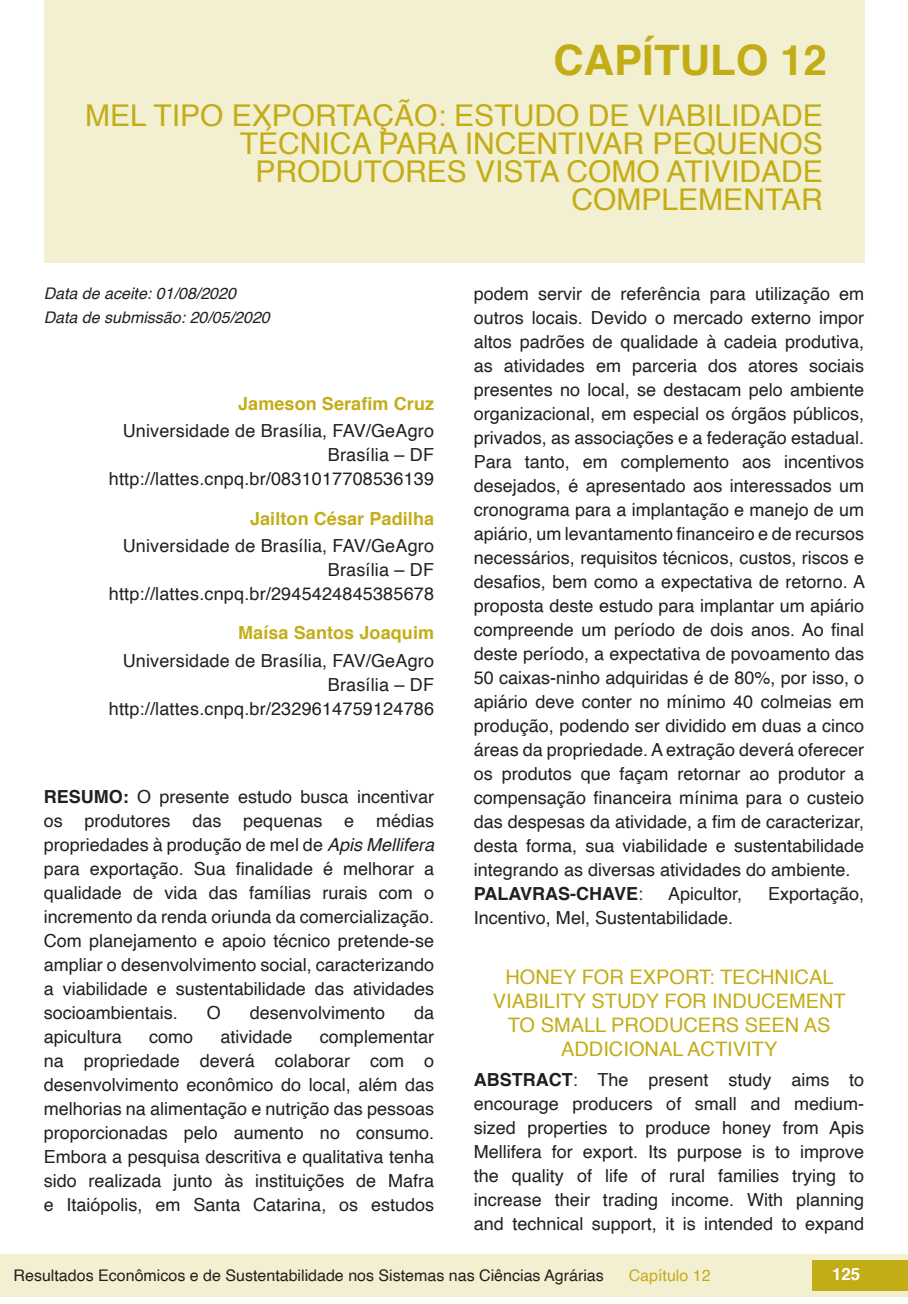
<style>
.page{position:relative;width:908px;height:1304px;background:#fff}
.page>*{position:absolute;margin:0;border:0;box-sizing:border-box;transform-origin:0 0}
.capítulos{font:700 42px "Helvetica";color:#c3ad17}
.nome_artigos{font:30px/28px "Helvetica";color:#c3ad17;text-align:right}
.título_Inglês{font:20px/24px "Helvetica";color:#c3ad17;text-align:center}
.Resumos_e_PC_TXT{font:18px/24px "Helvetica";color:#231f20;text-align:justify}
.info_autores{font:18px "Helvetica";letter-spacing:.01em;color:#231f20}
.nome_autores{font:700 18px "Helvetica";letter-spacing:.005em;color:#c3ad17}
.Resumos_e_PC_TXT-2{font:700 18px "Helvetica";color:#231f20}
.t1{font:700 16.8px "Helvetica";color:#fff}
.t2{font:16px "Helvetica";color:#231f20}
.data{font:italic 16px "Helvetica";color:#231f20}
.t3{font:16px "Helvetica";color:#c3ad17}
.s1{font-weight:700}
.s2{font-style:italic}
.s3{font-weight:400}
</style>
<div class="page">
<div style="left:0;top:1254px;width:906px;height:43px;background:#f3efd1"></div>
<div style="left:812px;top:1261px;width:95px;height:30px;background:#c3ad17"></div>
<div style="left:44px;top:0;width:819px;height:263px;background:#f3efd1"></div>
<p class="capítulos" style="left:553px;top:26px;width:275px">CAPÍTULO 12</p>
<p class="nome_artigos" style="left:85px;top:103px;width:739px">MEL TIPO EXPORTAÇÃO: ESTUDO DE VIABILIDADE<br>TÉCNICA PARA INCENTIVAR PEQUENOS<br>PRODUTORES VISTA COMO ATIVIDADE<br>COMPLEMENTAR</p>
<p class="data" style="left:44px;top:280px;width:194px">Data de aceite: 01/08/2020</p>
<p class="data" style="left:44px;top:304px;width:227px">Data de submissão: 20/05/2020</p>
<p class="nome_autores" style="left:238px;top:389px;width:197px">Jameson Serafim Cruz</p>
<p class="info_autores" style="left:123px;top:417px;width:313px">Universidade de Brasília, FAV/GeAgro</p>
<p class="info_autores" style="left:328px;top:441px;width:108px">Brasília – DF</p>
<p class="info_autores" style="left:109px;top:465px;width:326px">http://lattes.cnpq.br/0831017708536139</p>
<p class="nome_autores" style="left:250px;top:504px;width:185px">Jailton César Padilha</p>
<p class="info_autores" style="left:123px;top:532px;width:313px">Universidade de Brasília, FAV/GeAgro</p>
<p class="info_autores" style="left:328px;top:556px;width:108px">Brasília – DF</p>
<p class="info_autores" style="left:109px;top:580px;width:326px">http://lattes.cnpq.br/2945424845385678</p>
<p class="nome_autores" style="left:238px;top:618px;width:197px">Maísa Santos Joaquim</p>
<p class="info_autores" style="left:123px;top:646px;width:313px">Universidade de Brasília, FAV/GeAgro</p>
<p class="info_autores" style="left:328px;top:670px;width:108px">Brasília – DF</p>
<p class="info_autores" style="left:109px;top:694px;width:326px">http://lattes.cnpq.br/2329614759124786</p>
<p class="Resumos_e_PC_TXT" style="left:44px;top:785px;width:392px"><span class="s1">RESUMO:</span> O presente estudo busca incentivar os produtores das pequenas e médias propriedades à produção de mel de <span class="s2">Apis Mellifera </span>para exportação. Sua finalidade é melhorar a qualidade de vida das famílias rurais com o incremento da renda oriunda da comercialização.<br>Com planejamento e apoio técnico pretende-se ampliar o desenvolvimento social, caracterizando a viabilidade e sustentabilidade das atividades socioambientais.</p>
<p class="Resumos_e_PC_TXT" style="left:207px;top:1001px;width:16px">O</p>
<p class="Resumos_e_PC_TXT" style="left:250px;top:1001px;width:137px">desenvolvimento</p>
<p class="Resumos_e_PC_TXT" style="left:414px;top:1001px;width:22px">da</p>
<p class="Resumos_e_PC_TXT" style="left:44px;top:1025px;width:80px">apicultura</p>
<p class="Resumos_e_PC_TXT" style="left:149px;top:1025px;width:46px">como</p>
<p class="Resumos_e_PC_TXT" style="left:220px;top:1025px;width:74px">atividade</p>
<p class="Resumos_e_PC_TXT" style="left:44px;top:1025px;width:392px;text-indent:276px">complementar na propriedade deverá colaborar com o desenvolvimento econômico do local, além das melhorias na alimentação e nutrição das pessoas proporcionadas pelo aumento no consumo.<br>Embora a pesquisa descritiva e qualitativa tenha sido realizada junto às instituições de Mafra e Itaiópolis, em Santa Catarina, os estudos</p>
<p class="Resumos_e_PC_TXT" style="left:473px;top:282px;width:393px">podem servir de referência para utilização em outros locais. Devido o mercado externo impor altos padrões de qualidade à cadeia produtiva, as atividades em parceria dos atores sociais presentes no local, se destacam pelo ambiente organizacional, em especial os órgãos públicos, privados, as associações e a federação estadual.<br>Para tanto, em complemento aos incentivos desejados, é apresentado aos interessados um cronograma para a implantação e manejo de um apiário, um levantamento financeiro e de recursos necessários, requisitos técnicos, custos, riscos e desafios, bem como a expectativa de retorno. A proposta deste estudo para implantar um apiário compreende um período de dois anos. Ao final deste período, a expectativa de povoamento das 50 caixas-ninho adquiridas é de 80%, por isso, o apiário deve conter no mínimo 40 colmeias em produção, podendo ser dividido em duas a cinco áreas da propriedade. A extração deverá oferecer os produtos que façam retornar ao produtor a compensação financeira mínima para o custeio das despesas da atividade, a fim de caracterizar, desta forma, sua viabilidade e sustentabilidade integrando as diversas atividades do ambiente.</p>
<p class="Resumos_e_PC_TXT-2" style="left:473px;top:879px;width:171px">PALAVRAS-CHAVE<span class="s3">:</span></p>
<p class="Resumos_e_PC_TXT" style="left:667px;top:882px;width:76px">Apicultor,</p>
<p class="Resumos_e_PC_TXT" style="left:767px;top:882px;width:98px">Exportação,</p>
<p class="Resumos_e_PC_TXT" style="left:473px;top:906px;width:261px">Incentivo, Mel, Sustentabilidade.</p>
<p class="título_Inglês" style="left:492px;top:966px;width:354px">HONEY FOR EXPORT: TECHNICAL<br>VIABILITY STUDY FOR INDUCEMENT<br>TO SMALL PRODUCERS SEEN AS<br>ADDICIONAL ACTIVITY</p>
<p class="Resumos_e_PC_TXT" style="left:473px;top:1068px;width:392px"><span class="s1">ABSTRACT</span>: The present study aims to encourage producers of small and medium&shy;sized properties to produce honey from Apis Mellifera for export. Its purpose is to improve the quality of life of rural families trying to increase their trading income. With planning and technical support, it is intended to expand</p>
<p class="t2" style="left:14px;top:1263px;width:591px">Resultados Econômicos e de Sustentabilidade nos Sistemas nas Ciências Agrárias</p>
<p class="t3" style="left:628px;top:1263px;width:83px">Capítulo 12</p>
<p class="t1" style="left:831px;top:1261px;width:30px">125</p>
</div>
